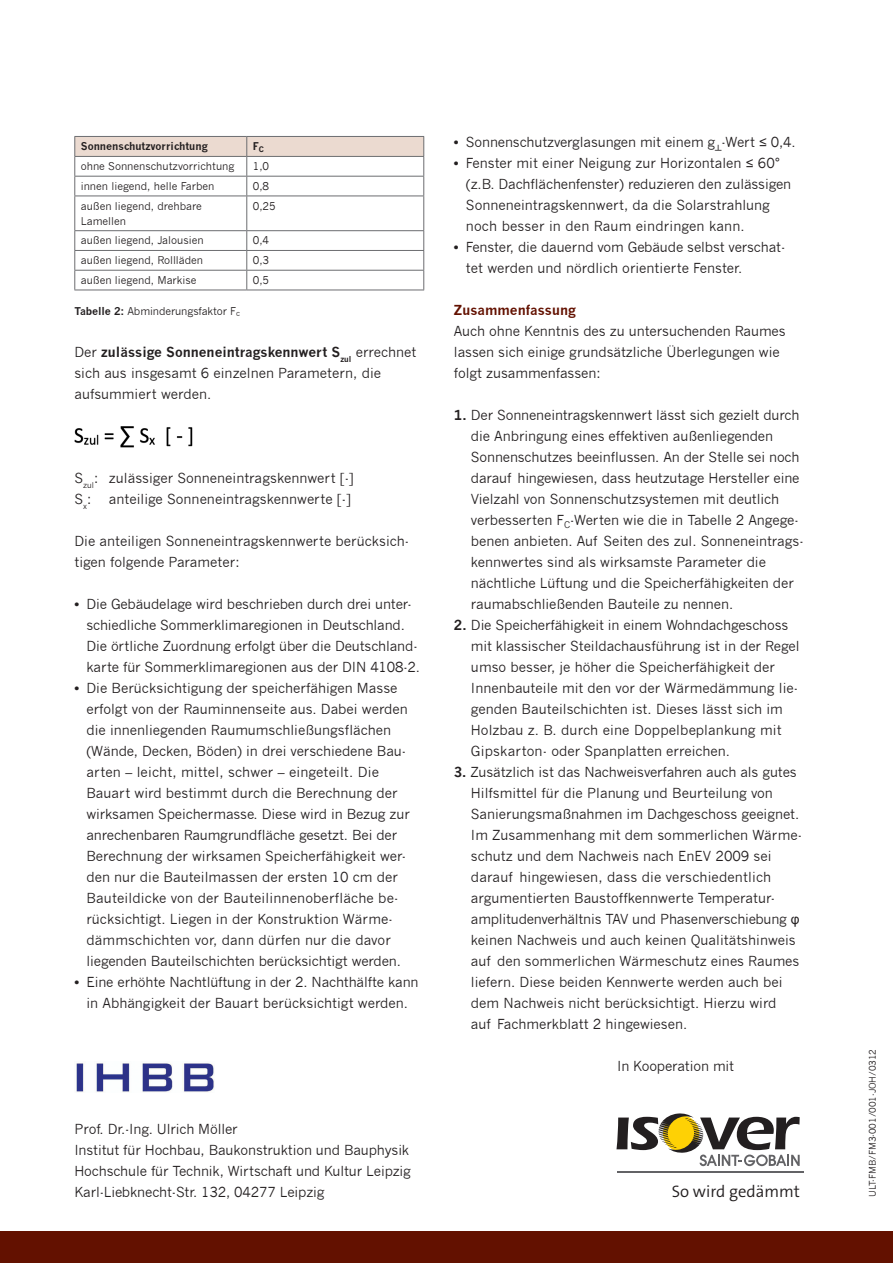
<style>
.page{position:relative;width:893px;height:1263px;background:#fff}
.page>*{position:absolute;margin:0;border:0;box-sizing:border-box;transform-origin:0 0}
.t1{font:300 16.65px "The Sans B4";color:#231f20}
.t2{font:13.5px/21px "News Gothic";letter-spacing:-.005em;color:#231f20}
.t3{font:700 13.5px "News Gothic";color:#631100}
.t4{font:10.5px/15px "News Gothic";color:#231f20}
.t5{font:700 10.5px "News Gothic";color:#231f20}
.t6{font:9px "News Gothic";letter-spacing:-.01em;color:#231f20}
.s1{font-weight:700}
.s2{font-family:"Arial"}
</style>
<div class="page">
<div style="left:0;top:1231px;width:893px;height:32px;background:#631100"></div>
<hr style="left:74px;top:290px;width:173px;height:1px;background:#6c6d70">
<hr style="left:247px;top:290px;width:177px;height:1px;background:#6c6d70">
<svg style="left:74px;top:136px;width:350px;height:60px"></svg>
<hr style="left:247px;top:176px;width:177px;height:1px;background:#6c6d70">
<hr style="left:74px;top:196px;width:1px;height:34px;background:#6c6d70">
<hr style="left:74px;top:196px;width:173px;height:1px;background:#6c6d70">
<hr style="left:246px;top:196px;width:1px;height:34px;background:#6c6d70">
<hr style="left:423px;top:196px;width:1px;height:34px;background:#6c6d70">
<hr style="left:247px;top:196px;width:177px;height:1px;background:#6c6d70">
<hr style="left:74px;top:230px;width:173px;height:1px;background:#6c6d70">
<hr style="left:247px;top:230px;width:177px;height:1px;background:#6c6d70">
<hr style="left:74px;top:250px;width:173px;height:1px;background:#6c6d70">
<hr style="left:247px;top:250px;width:177px;height:1px;background:#6c6d70">
<svg style="left:74px;top:231px;width:1px;height:59px"></svg>
<hr style="left:74px;top:270px;width:173px;height:1px;background:#6c6d70">
<svg style="left:246px;top:231px;width:1px;height:59px"></svg>
<svg style="left:423px;top:231px;width:1px;height:59px"></svg>
<hr style="left:247px;top:270px;width:177px;height:1px;background:#6c6d70">
<img style="left:74px;top:426px;width:119px;height:22px">
<img style="left:76px;top:1063px;width:138px;height:29px">
<svg style="left:616px;top:1113px;width:184px;height:53px"></svg>
<hr style="left:617px;top:1171px;width:187px;height:2px;background:#636366">
<p class="t5" style="left:81px;top:140px;width:128px">Sonnenschutzvorrichtung</p>
<p class="t5" style="left:253px;top:140px;width:12px">F<sub>C</sub></p>
<p class="t4" style="left:81px;top:159px;width:155px">ohne Sonnenschutzvorrichtung</p>
<p class="t4" style="left:253px;top:159px;width:18px">1,0</p>
<p class="t4" style="left:81px;top:179px;width:135px">innen liegend, helle Farben</p>
<p class="t4" style="left:253px;top:179px;width:18px">0,8</p>
<p class="t4" style="left:81px;top:198px;width:123px">außen liegend, drehbare<br>Lamellen</p>
<p class="t4" style="left:253px;top:198px;width:24px">0,25</p>
<p class="t4" style="left:81px;top:233px;width:124px">außen liegend, Jalousien</p>
<p class="t4" style="left:253px;top:233px;width:18px">0,4</p>
<p class="t4" style="left:81px;top:253px;width:124px">außen liegend, Rollläden</p>
<p class="t4" style="left:253px;top:253px;width:18px">0,3</p>
<p class="t4" style="left:81px;top:273px;width:117px">außen liegend, Markise</p>
<p class="t4" style="left:253px;top:273px;width:18px">0,5</p>
<p class="t4" style="left:74px;top:304px;width:167px"><span class="s1">Tabelle 2:</span> Abminderungsfaktor F<sub>c</sub></p>
<p class="t2" style="left:74px;top:342px;width:344px">Der <span class="s1">zulässige Sonneneintragskennwert S</span><sub>zul</sub> errechnet sich aus insgesamt 6 einzelnen Parametern, die aufsummiert werden.</p>
<p class="t2" style="left:74px;top:468px;width:281px">S<sub>zul</sub>: zulässiger Sonneneintragskennwert [-]<br>S<sub>x</sub>:</p>
<p class="t2" style="left:109px;top:489px;width:244px">anteilige Sonneneintragskennwerte [-]</p>
<p class="t2" style="left:74px;top:531px;width:336px">Die anteiligen Sonneneintragskennwerte berücksich&shy;tigen folgende Parameter:</p>
<p class="t2" style="left:86px;top:594px;width:335px;text-indent:-12px"><span class="s1">•</span> D ie Gebäudelage wird beschrieben durch drei unter&shy;schiedliche Sommerklimaregionen in Deutschland.<br>Die örtliche Zuordnung erfolgt über die Deutschland&shy;karte für Sommerklimaregionen aus der D IN 4108-2.</p>
<p class="t2" style="left:86px;top:678px;width:325px;text-indent:-12px"><span class="s1">•</span> Die Berücksichtigung der speicherfähigen Masse erfolgt von der Rauminnenseite aus. Dabei werden die innenliegenden Raumumschließungsflächen (Wände, Decken, Böden) in drei verschiedene Bau&shy;arten – leicht, mittel, schwer – eingeteilt. Die Bauart wird bestimmt durch die Berechnung der wirksamen Speichermasse. D iese wird in Bezug zur anrechenbaren Raumgrundfläche gesetzt. Bei der Berechnung der wirksamen Speicherfähigkeit wer&shy;den nur die Bauteilmassen der ersten 10 cm der Bauteildicke von der Bauteilinnenoberfläche be&shy;rücksichtigt. Liegen in der Konstruktion Wärme&shy;dämmschichten vor, dann dürfen nur die davor liegenden Bauteilschichten berücksichtigt werden.</p>
<p class="t2" style="left:74px;top:972px;width:346px;text-align:center"><span class="s1">•</span> Eine erhöhte Nachtlüftung in der 2. Nachthälfte kann in Abhängigkeit der Bauart berücksichtigt werden.</p>
<p class="t2" style="left:74px;top:1119px;width:338px">Prof. Dr.-Ing. Ulrich Möller<br>Institut für Hochbau, Baukonstruktion und Bauphysik Hochschule für Technik, Wirtschaft und Kultur Leipzig Karl-Liebknecht-Str. 132, 04277 Leipzig</p>
<p class="t2" style="left:454px;top:132px;width:343px"><span class="s1">•</span> Sonnenschutzverglasungen mit einem g<sub>┴</sub>-Wert ≤ 0,4.</p>
<p class="t2" style="left:466px;top:153px;width:327px;text-indent:-12px"><span class="s1">•</span> Fenster mit einer Neigung zur Horizontalen ≤ 60° (z.B. Dachflächenfenster) reduzieren den zulässigen Sonneneintragskennwert, da die Solarstrahlung noch besser in den Raum eindringen kann.</p>
<p class="t2" style="left:466px;top:237px;width:321px;text-indent:-12px"><span class="s1">•</span> Fenster, die dauernd vom Gebäude selbst verschat&shy;tet werden und nördlich orientierte Fenster.</p>
<p class="t3" style="left:454px;top:302px;width:123px">Zusammenfassung</p>
<p class="t2" style="left:454px;top:321px;width:333px">Auch ohne Kenntnis des zu untersuchenden Raumes lassen sich einige grundsätzliche Ü berlegungen wie folgt zusammenfassen:</p>
<p class="t2" style="left:471px;top:405px;width:334px;text-indent:-17px"><span class="s1">1.</span> Der Sonneneintragskennwert lässt sich gezielt durch die Anbringung eines effektiven außenliegenden Sonnenschutzes beeinflussen. An der Stelle sei noch darauf hingewiesen, dass heutzutage Hersteller eine Vielzahl von Sonnenschutzsystemen mit deutlich verbesserten F<sub>C</sub>-Werten wie die in Tabelle 2 Angege&shy;benen anbieten. Auf Seiten des zul. Sonneneintrags&shy;kennwertes sind als wirksamste Parameter die nächtliche Lüftung und die Speicherfähigkeiten der raumabschließenden Bauteile zu nennen.</p>
<p class="t2" style="left:471px;top:615px;width:330px;text-indent:-17px"><span class="s1">2.</span> Die Speicherfähigkeit in einem Wohndachgeschoss mit klassischer Steildachausführung ist in der Regel umso besser, je höher die Speicherfähigkeit der Innenbauteile mit den vor der Wärmedämmung lie&shy;genden Bauteilschichten ist. D ieses lässt sich im Holzbau z. B. durch eine Doppelbeplankung mit Gipskarton- oder Spanplatten erreichen.</p>
<p class="t2" style="left:471px;top:762px;width:332px;text-indent:-17px"><span class="s1">3.</span> Zusätzlich ist das N achweisverfahren auch als gutes Hilfsmittel für die Planung und Beurteilung von Sanierungsmaßnahmen im Dachgeschoss geeignet.<br>Im Zusammenhang mit dem sommerlichen Wärme&shy;schutz und dem N achweis nach EnEV 2009 sei darauf hingewiesen, dass die verschiedentlich argumentierten Baustoffkennwerte Temperatur&shy;amplitudenverhältnis TAV und Phasenverschiebung <span class="s2">φ </span>keinen Nachweis und auch keinen Qualitätshinweis auf den sommerlichen Wärmeschutz eines Raumes liefern. D iese beiden Kennwerte werden auch bei dem Nachweis nicht berücksichtigt. Hierzu wird<br>auf Fachmerkblatt 2 hingewiesen.</p>
<p class="t2" style="left:617px;top:1056px;width:118px">In Kooperation mit</p>
<p class="t1" style="left:672px;top:1182px;width:130px">So wird gedämmt</p>
<p class="t6" style="left:867px;top:1197px;width:149px;rotate:-90deg">ULT-FMB/FM3-001/001-JOH/0312</p>
</div>
